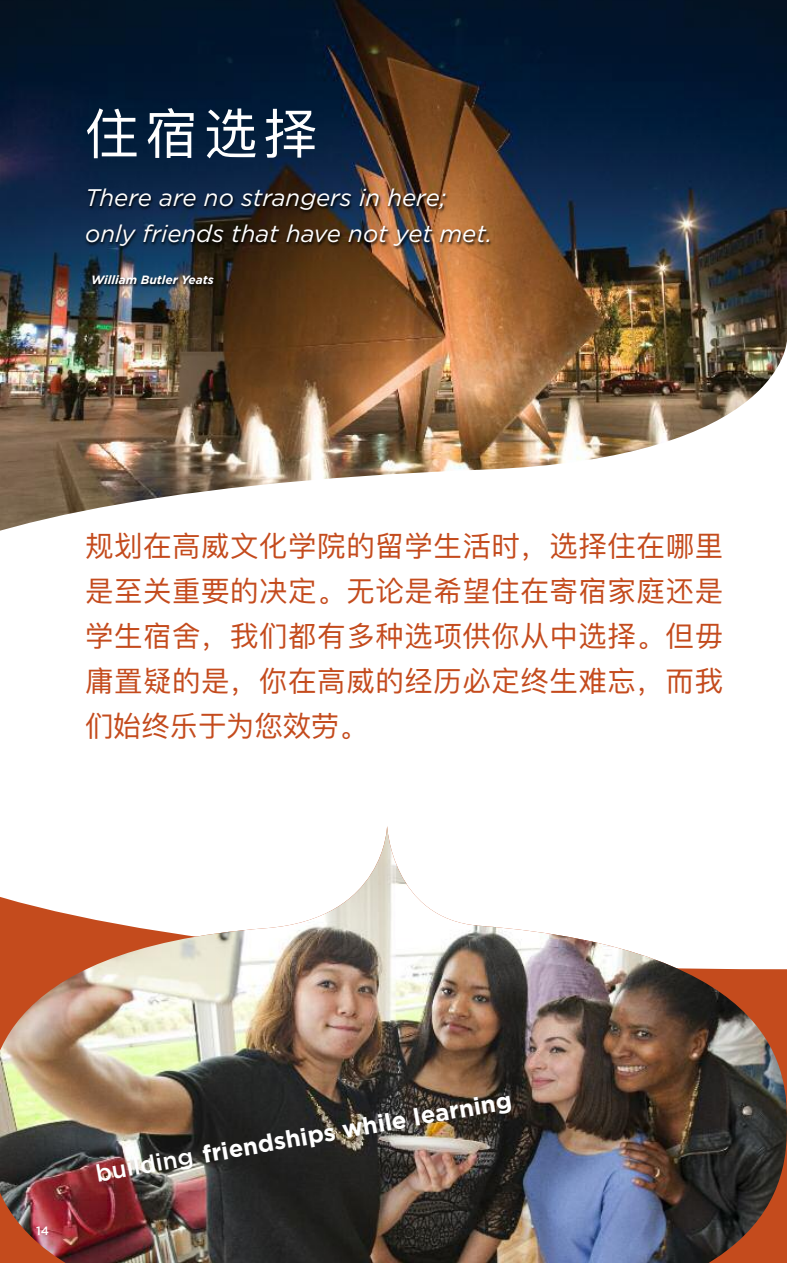
<style>
.page{position:relative;width:787px;height:1263px;background:#fff}
.page>*{position:absolute;margin:0;border:0;box-sizing:border-box;transform-origin:0 0}
.t1{font:54px "Ping Fang SC";color:#fff}
.t2{font:28.5px/45px "Ping Fang SC";letter-spacing:.02em;color:#c44b1d;text-align:justify}
.t3{font:italic 24px/36px "Gotham";color:#fff}
.t4{font:700 24px "Gotham";color:#fff}
.t5{font:italic 700 12px "Gotham";color:#fff}
.t6{font:500 12px "Gotham";color:#fff}
.s1{font-weight:500}
</style>
<div class="page">
<img style="left:0;top:0;width:787px;height:340px">
<img style="left:0;top:340px;width:787px;height:191px">
<img style="left:0;top:826px;width:787px;height:437px">
<img style="left:79px;top:181px;width:623px;height:221px">
<h1 class="t1" style="left:85px;top:100px;width:234px">住宿选择</h1>
<p class="t3" style="left:85px;top:180px;width:408px">There are no strangers in here; only friends that have not yet met.</p>
<p class="t5" style="left:91px;top:273px;width:124px">William Butler Yeats</p>
<p class="t2" style="left:85px;top:524px;width:639px">规划在高威文化学院的留学生活时，选择住在哪里是至关重要的决定。无论是希望住在寄宿家庭还是学生宿舍，我们都有多种选项供你从中选择。但毋庸置疑的是，你在高威的经历必定终生难忘，而我们始终乐于为您效劳。</p>
<p class="t6" style="left:36px;top:1223px;width:14px">14</p>
<p class="t4" style="left:94px;top:1160px;width:423px;rotate:-10deg"><span class="s1">building</span> friendships while learning</p>
</div>
